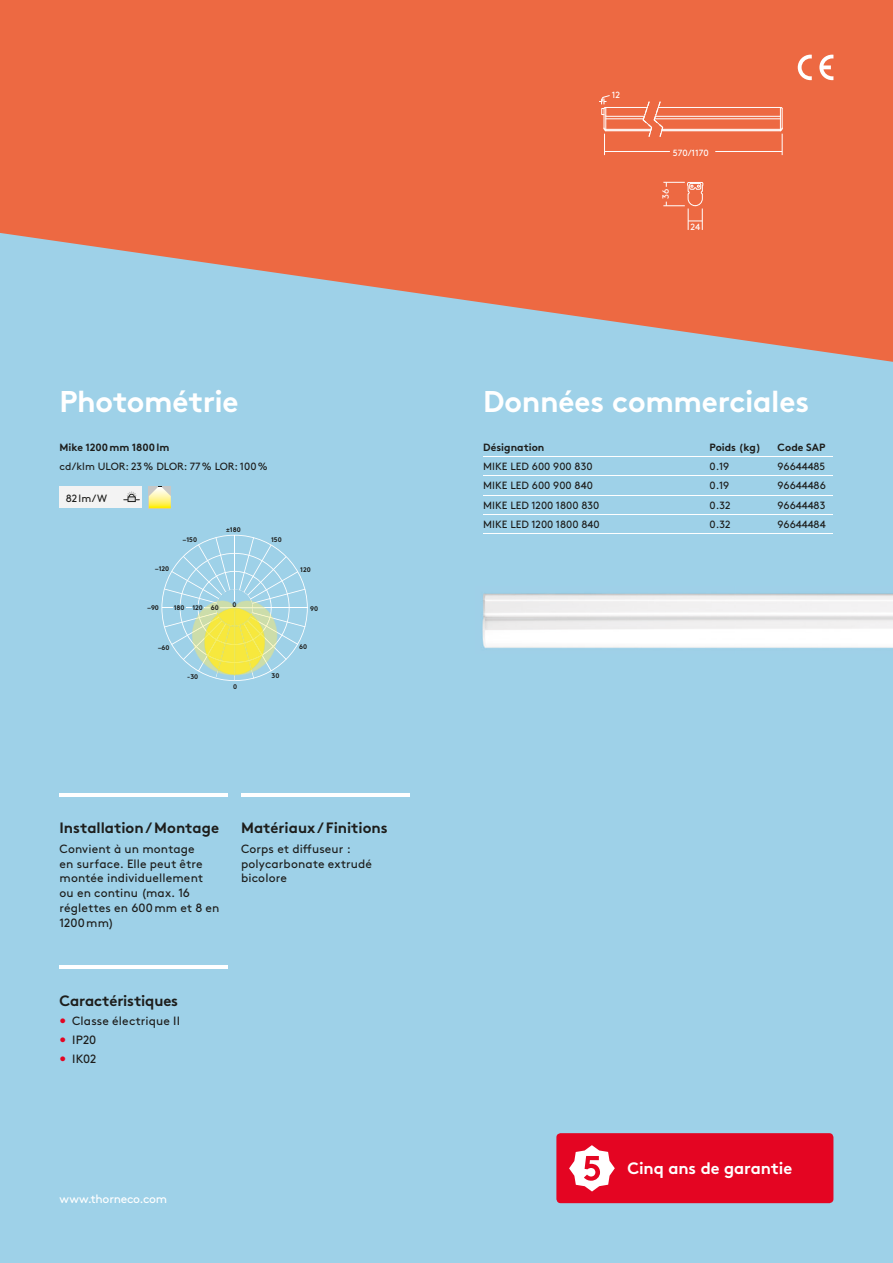
<style>
.page{position:relative;width:893px;height:1263px;background:#9ed1e8}
.page>*{position:absolute;margin:0;border:0;box-sizing:border-box;transform-origin:0 0}
.t1{font:700 30px "Brown";letter-spacing:-.01em;color:#fff}
.t2{font:700 16.5px "Brown";letter-spacing:-.005em;color:#fff}
.t3{font:700 15px "Brown";letter-spacing:-.005em;color:#1d1d1b}
.t4{font:12px/14.9px "Brown";letter-spacing:.01em;color:#1d1d1b}
.t5{font:12px "Brown";letter-spacing:-.02em;color:#fff}
.t6{font:10.5px "Brown";color:#1d1d1b}
.t7{font:700 10.5px "Brown";color:#1d1d1b}
.t8{font:9px "Brown";color:#fff}
.t9{font:700 6.75px "Brown";color:#1d1d1b}
.s1{color:#e40522}
</style>
<div class="page">
<svg style="left:0;top:0;width:893px;height:362px;fill:#ed6942"></svg>
<hr style="left:60px;top:794px;width:168px;height:3px;background:#fff">
<hr style="left:241px;top:794px;width:169px;height:3px;background:#fff">
<hr style="left:60px;top:966px;width:168px;height:3px;background:#fff">
<hr style="left:483px;top:456px;width:227px;height:1px;background:#fff">
<hr style="left:710px;top:456px;width:68px;height:1px;background:#fff">
<hr style="left:483px;top:533px;width:227px;height:1px;background:#fff">
<hr style="left:710px;top:533px;width:68px;height:1px;background:#fff">
<hr style="left:778px;top:533px;width:55px;height:1px;background:#fff">
<hr style="left:778px;top:456px;width:55px;height:1px;background:#fff">
<hr style="left:483px;top:475px;width:227px;height:1px;background:#fff">
<hr style="left:710px;top:475px;width:68px;height:1px;background:#fff">
<hr style="left:778px;top:475px;width:55px;height:1px;background:#fff">
<hr style="left:483px;top:495px;width:227px;height:1px;background:#fff">
<hr style="left:710px;top:495px;width:68px;height:1px;background:#fff">
<hr style="left:778px;top:495px;width:55px;height:1px;background:#fff">
<hr style="left:483px;top:514px;width:227px;height:1px;background:#fff">
<hr style="left:710px;top:514px;width:68px;height:1px;background:#fff">
<hr style="left:778px;top:514px;width:55px;height:1px;background:#fff">
<div style="left:60px;top:486px;width:82px;height:22px;background:#f3f3f3"></div>
<svg style="left:149px;top:486px;width:22px;height:22px"></svg>
<svg style="left:124px;top:492px;width:15px;height:10px"></svg>
<svg style="left:161px;top:535px;width:147px;height:146px"></svg>
<hr style="left:606px;top:130px;width:45px;height:1px;background:#fff">
<hr style="left:662px;top:130px;width:118px;height:1px;background:#fff">
<hr style="left:662px;top:129px;width:119px;height:1px;background:#fff">
<hr style="left:658px;top:107px;width:122px;height:1px;background:#fff">
<hr style="left:606px;top:107px;width:41px;height:1px;background:#fff">
<hr style="left:606px;top:116px;width:38px;height:1px;background:#fff">
<hr style="left:606px;top:118px;width:38px;height:1px;background:#fff">
<hr style="left:655px;top:116px;width:125px;height:1px;background:#fff">
<hr style="left:654px;top:118px;width:126px;height:1px;background:#fff">
<hr style="left:606px;top:129px;width:45px;height:1px;background:#fff">
<svg style="left:642px;top:101px;width:22px;height:36px"></svg>
<hr style="left:604px;top:151px;width:66px;height:1px;background:#fff">
<svg style="left:779px;top:106px;width:4px;height:49px"></svg>
<hr style="left:715px;top:151px;width:67px;height:1px;background:#fff">
<svg style="left:663px;top:182px;width:41px;height:48px;background:#ee7956"></svg>
<svg style="left:599px;top:94px;width:12px;height:61px"></svg>
<img style="left:482px;top:593px;width:411px;height:55px">
<div style="left:556px;top:1133px;width:277px;height:70px;background:#e40522;border-radius:4px"></div>
<svg style="left:569px;top:1145px;width:46px;height:46px"></svg>
<svg style="left:798px;top:55px;width:14px;height:25px"></svg>
<svg style="left:819px;top:55px;width:14px;height:25px"></svg>
<img style="left:216px;top:589px;width:38px;height:91px">
<p class="t8" style="left:612px;top:88px;width:10px">12</p>
<p class="t8" style="left:673px;top:146px;width:38px">570/1170</p>
<p class="t8" style="left:659px;top:199px;width:12px;rotate:-90deg">36</p>
<p class="t8" style="left:690px;top:220px;width:11px">24</p>
<h1 class="t1" style="left:60px;top:378px;width:181px">Photométrie</h1>
<h1 class="t1" style="left:483px;top:378px;width:327px">Données commerciales</h1>
<p class="t7" style="left:60px;top:439px;width:111px">Mike 1200 mm 1800 lm</p>
<p class="t6" style="left:60px;top:458px;width:210px">cd/klm ULOR: 23 % DLOR: 77 % LOR: 100 %</p>
<p class="t6" style="left:66px;top:490px;width:43px">82 lm/W</p>
<p class="t9" style="left:183px;top:535px;width:16px">–150</p>
<p class="t9" style="left:226px;top:524px;width:16px">±180</p>
<p class="t9" style="left:271px;top:534px;width:12px">150</p>
<p class="t9" style="left:155px;top:563px;width:16px">–120</p>
<p class="t9" style="left:300px;top:564px;width:12px">120</p>
<p class="t9" style="left:147px;top:602px;width:13px">–90</p>
<p class="t9" style="left:310px;top:603px;width:10px">90</p>
<p class="t9" style="left:158px;top:642px;width:13px">–60</p>
<p class="t9" style="left:233px;top:599px;width:6px">0</p>
<p class="t9" style="left:174px;top:602px;width:47px">180 120 60</p>
<p class="t9" style="left:299px;top:642px;width:10px">60</p>
<p class="t9" style="left:187px;top:671px;width:13px">-30</p>
<p class="t9" style="left:233px;top:681px;width:6px">0</p>
<p class="t9" style="left:271px;top:670px;width:9px">30</p>
<p class="t3" style="left:60px;top:816px;width:161px">Installation / Montage</p>
<p class="t3" style="left:241px;top:816px;width:148px">Matériaux / Finitions</p>
<p class="t4" style="left:241px;top:840px;width:133px">Corps et diffuseur : polycarbonate extrudé bicolore</p>
<p class="t4" style="left:60px;top:840px;width:162px">Convient à un montage<br>en surface. Elle peut être montée individuellement ou en continu (max. 16 réglettes en 600 mm et 8 en<br>1200 mm)</p>
<p class="t3" style="left:60px;top:988px;width:120px">Caractéristiques</p>
<p class="t4" style="left:60px;top:1012px;width:122px"><span class="s1">•</span> Classe électrique II</p>
<p class="t4" style="left:60px;top:1031px;width:38px"><span class="s1">•</span> IP20</p>
<p class="t4" style="left:60px;top:1050px;width:38px"><span class="s1">•</span> IK02</p>
<p class="t5" style="left:60px;top:1190px;width:109px">www.thorneco.com</p>
<p class="t7" style="left:483px;top:439px;width:63px">Désignation</p>
<p class="t7" style="left:710px;top:439px;width:53px">Poids (kg)</p>
<p class="t7" style="left:778px;top:439px;width:49px">Code SAP</p>
<p class="t6" style="left:483px;top:459px;width:111px">MIKE LED 600 900 830</p>
<p class="t6" style="left:710px;top:459px;width:21px">0.19</p>
<p class="t6" style="left:778px;top:459px;width:49px">96644485</p>
<p class="t6" style="left:483px;top:478px;width:111px">MIKE LED 600 900 840</p>
<p class="t6" style="left:710px;top:478px;width:21px">0.19</p>
<p class="t6" style="left:778px;top:478px;width:50px">96644486</p>
<p class="t6" style="left:483px;top:497px;width:118px">MIKE LED 1200 1800 830</p>
<p class="t6" style="left:710px;top:497px;width:23px">0.32</p>
<p class="t6" style="left:778px;top:497px;width:49px">96644483</p>
<p class="t6" style="left:483px;top:516px;width:118px">MIKE LED 1200 1800 840</p>
<p class="t6" style="left:710px;top:516px;width:23px">0.32</p>
<p class="t6" style="left:778px;top:516px;width:50px">96644484</p>
<h2 class="t2" style="left:627px;top:1155px;width:166px">Cinq ans de garantie</h2>
</div>
